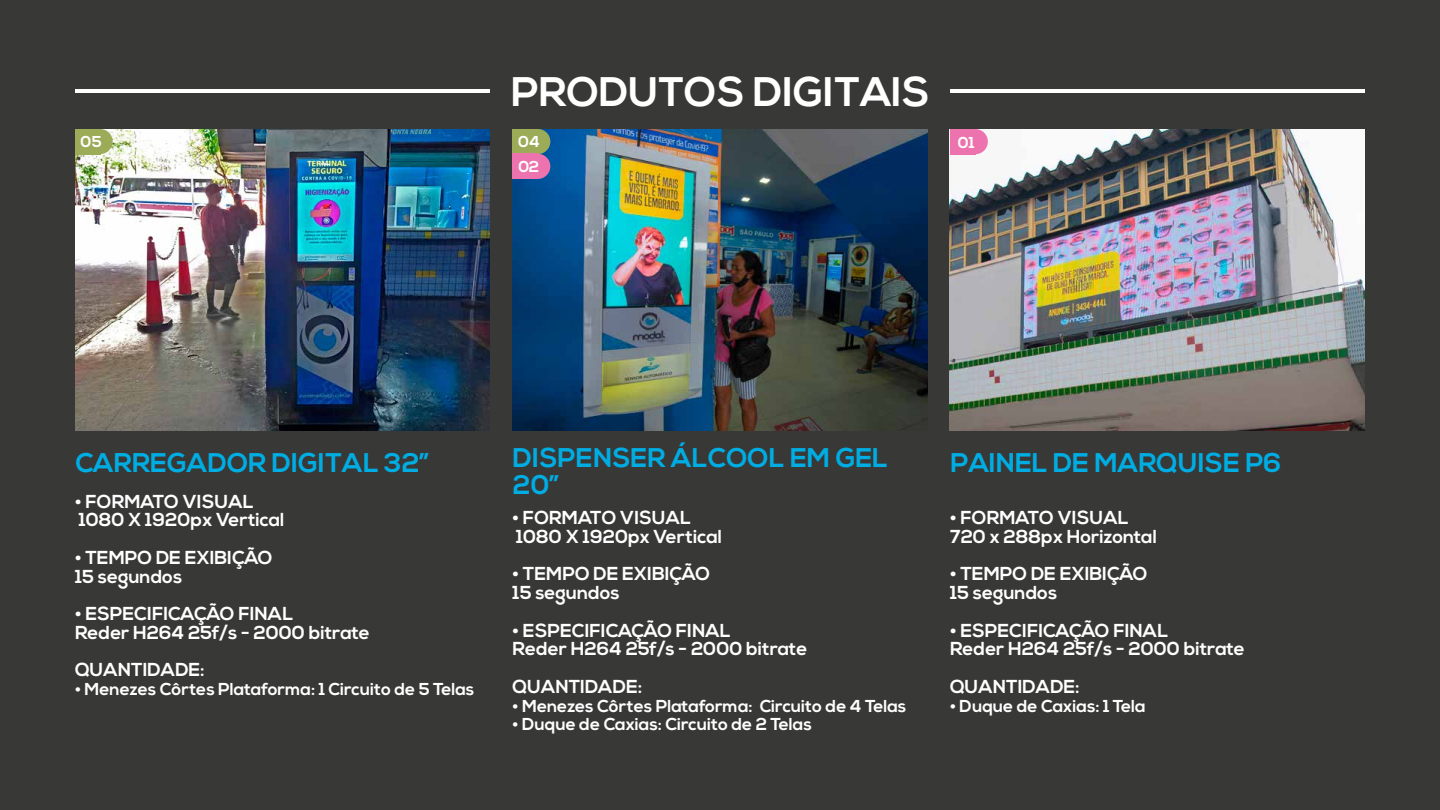
<style>
.page{position:relative;width:1440px;height:810px;background:#383837}
.page>*{position:absolute;margin:0;border:0;box-sizing:border-box;transform-origin:0 0}
.t1{font:700 41.25px "Nexa";color:#fff}
.t2{font:700 27px "Nexa";color:#00ade3}
.t3{font:700 18.75px/18.8px "Nexa";color:#fff}
.t4{font:700 17.25px "Nexa";color:#fff}
.t5{font:700 15.75px/24.8px "Nexa";color:#fff}
</style>
<div class="page">
<hr style="left:75px;top:89px;width:415px;height:3px;background:#fff">
<hr style="left:950px;top:89px;width:415px;height:3px;background:#fff">
<img style="left:513px;top:129px;width:415px;height:301px">
<img style="left:75px;top:129px;width:415px;height:301px">
<img style="left:950px;top:129px;width:415px;height:301px">
<div style="left:513px;top:129px;width:25px;height:25px;background:#9cab57"></div>
<div style="left:525px;top:129px;width:25px;height:25px;background:#9cab57;border-radius:50%"></div>
<div style="left:75px;top:129px;width:25px;height:25px;background:#9cab57"></div>
<div style="left:88px;top:129px;width:25px;height:25px;background:#9cab57;border-radius:50%"></div>
<div style="left:512px;top:154px;width:26px;height:25px;background:#ed73ae"></div>
<div style="left:525px;top:154px;width:25px;height:25px;background:#ed73ae;border-radius:50%"></div>
<div style="left:950px;top:129px;width:25px;height:25px;background:#ed73ae"></div>
<div style="left:963px;top:129px;width:25px;height:25px;background:#ed73ae;border-radius:50%"></div>
<h1 class="t1" style="left:511px;top:68px;width:420px">PRODUTOS DIGITAIS</h1>
<p class="t5" style="left:518px;top:130px;width:23px">04<br>02</p>
<p class="t5" style="left:81px;top:130px;width:23px">05</p>
<p class="t5" style="left:958px;top:130px;width:18px">01</p>
<h2 class="t2" style="left:75px;top:447px;width:355px">CARREGADOR DIGITAL 32”</h2>
<p class="t3" style="left:75px;top:493px;width:211px">• FORMATO VISUAL<br>1080 X 1920px Vertical</p>
<p class="t3" style="left:75px;top:549px;width:199px">• TEMPO DE EXIBIÇÃO<br>15 segundos</p>
<p class="t3" style="left:75px;top:605px;width:296px">• ESPECIFICAÇÃO FINAL<br>Reder H264 25f/s - 2000 bitrate</p>
<p class="t3" style="left:75px;top:661px;width:131px">QUANTIDADE:</p>
<p class="t4" style="left:75px;top:679px;width:401px">• Menezes Côrtes Plataforma: 1 Circuito de 5 Telas</p>
<h2 class="t2" style="left:513px;top:442px;width:377px">DISPENSER ÁLCOOL EM GEL</h2>
<h2 class="t2" style="left:950px;top:447px;width:333px">PAINEL DE MARQUISE P6</h2>
<h2 class="t2" style="left:513px;top:469px;width:48px">20”</h2>
<p class="t3" style="left:513px;top:509px;width:211px">• FORMATO VISUAL<br>1080 X 1920px Vertical</p>
<p class="t3" style="left:513px;top:565px;width:199px">• TEMPO DE EXIBIÇÃO<br>15 segundos</p>
<p class="t3" style="left:513px;top:621px;width:296px">• ESPECIFICAÇÃO FINAL<br>Reder H264 25f/s - 2000 bitrate</p>
<p class="t3" style="left:513px;top:678px;width:131px">QUANTIDADE:</p>
<p class="t4" style="left:513px;top:696px;width:395px">• Menezes Côrtes Plataforma: Circuito de 4 Telas</p>
<p class="t4" style="left:513px;top:714px;width:301px">• Duque de Caxias: Circuito de 2 Telas</p>
<p class="t3" style="left:950px;top:509px;width:208px">• FORMATO VISUAL<br>720 x 288px Horizontal</p>
<p class="t3" style="left:950px;top:565px;width:199px">• TEMPO DE EXIBIÇÃO<br>15 segundos</p>
<p class="t3" style="left:950px;top:621px;width:296px">• ESPECIFICAÇÃO FINAL<br>Reder H264 25f/s - 2000 bitrate</p>
<p class="t3" style="left:950px;top:678px;width:131px">QUANTIDADE:</p>
<p class="t4" style="left:950px;top:696px;width:197px">• Duque de Caxias: 1 Tela</p>
</div>
